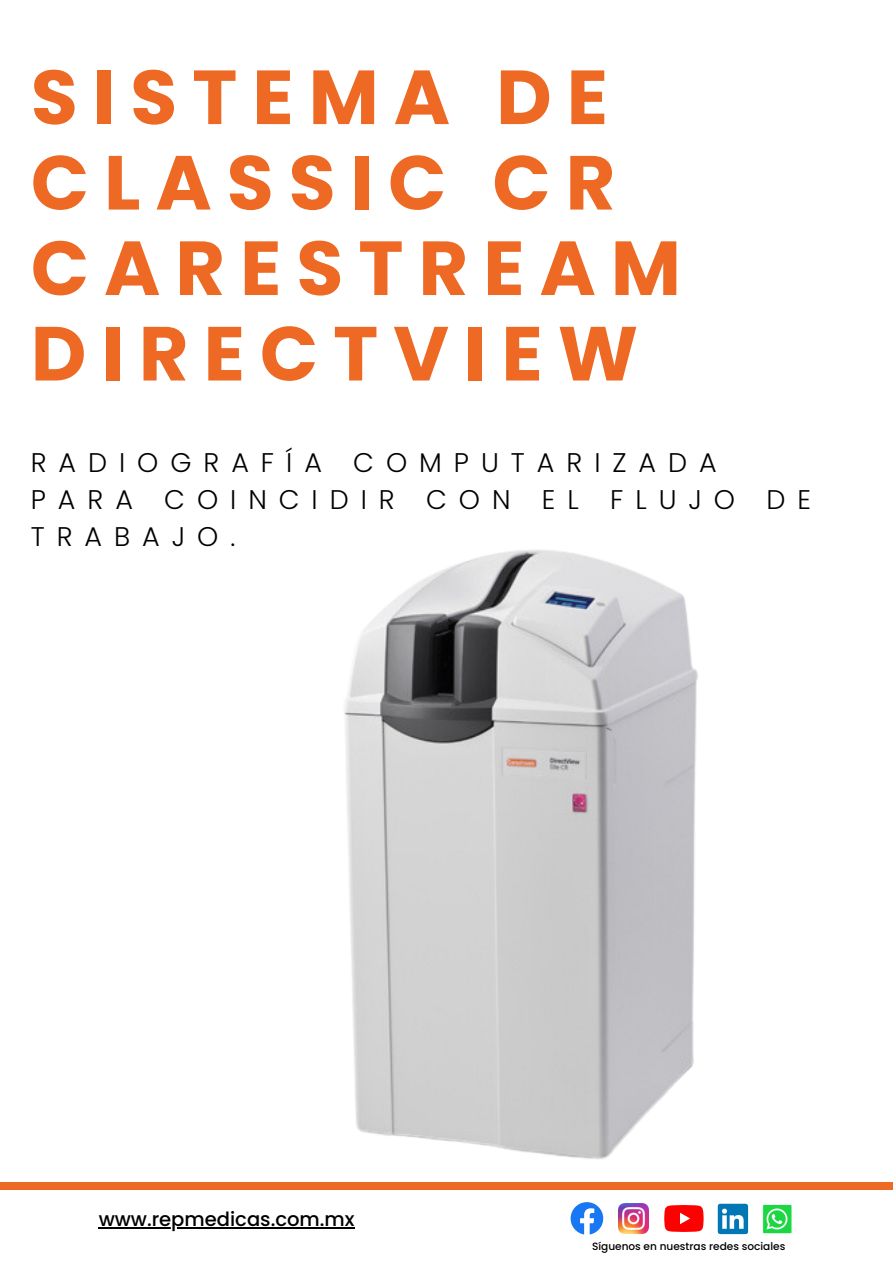
<style>
.page{position:relative;width:893px;height:1264px;background:#fff}
.page>*{position:absolute;margin:0;border:0;box-sizing:border-box;transform-origin:0 0}
.t1{font:700 76.5px/85.5px "Poppins";letter-spacing:.195em;color:#ed6924}
.t2{font:300 27px/37px "Poppins";letter-spacing:.445em;color:#000}
.t3{font:500 19.5px "Poppins";color:#000}
.t4{font:500 10.5px "Poppins";color:#000}
</style>
<div class="page">
<div style="left:0;top:1182px;width:892px;height:7px;background:#ed6924"></div>
<svg style="left:570px;top:1202px;width:33px;height:32px"></svg>
<img style="left:618px;top:1203px;width:30px;height:30px">
<svg style="left:664px;top:1205px;width:39px;height:26px"></svg>
<svg style="left:717px;top:1203px;width:31px;height:31px"></svg>
<svg style="left:762px;top:1204px;width:30px;height:30px"></svg>
<img style="left:190px;top:550px;width:666px;height:639px">
<hr style="left:99px;top:1227px;width:255px;height:1px;background:#000">
<h1 class="t1" style="left:31px;top:55px;width:651px">SISTEMA DE<br>CLASSIC CR<br>CARESTREAM<br>DIRECTVIEW</h1>
<p class="t2" style="left:31px;top:444px;width:781px">RADIOGRAFÍA COMPUTARIZADA<br>PARA COINCIDIR CON EL FLUJO DE<br>TRABAJO.</p>
<p class="t3" style="left:99px;top:1205px;width:257px">www.repmedicas.com.mx</p>
<p class="t4" style="left:592px;top:1238px;width:195px">Síguenos en nuestras redes sociales</p>
</div>
